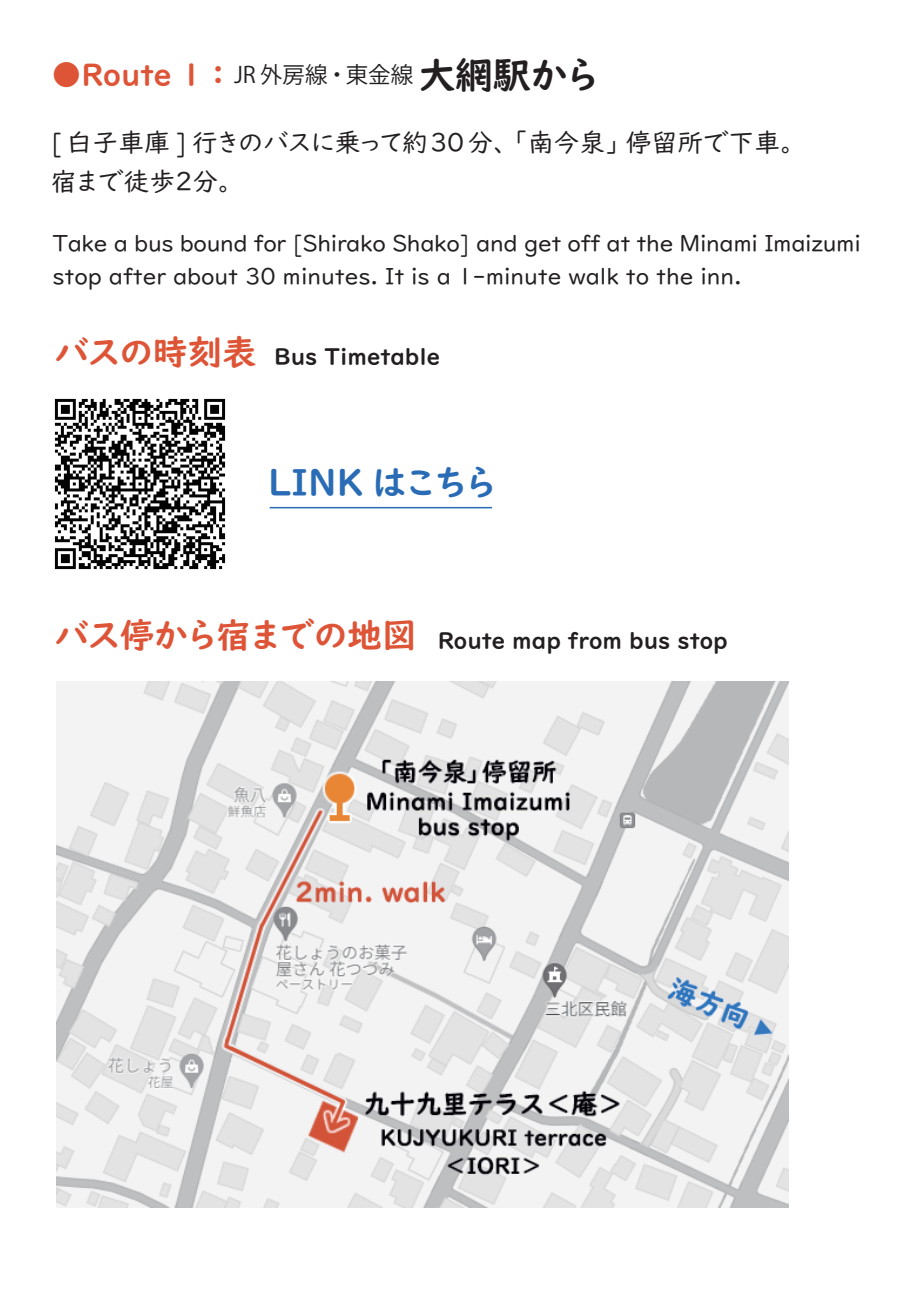
<style>
.page{position:relative;width:919px;height:1289px;background:#fff}
.page>*{position:absolute;margin:0;border:0;box-sizing:border-box;transform-origin:0 0}
.t1{font:36px "UD Digi Kyokasho NK B";color:#296cb5}
.t2{font:34.5px "UD Digi Kyokasho NK B";color:#de5436}
.t3{font:25.95px/39px "UD Digi Kyokasho NK R";color:#231f20}
.t4{font:23.25px/33px "UD Digi Kyokasho NK R";letter-spacing:-.015em;color:#231f20}
.t5{font:22.5px "UD Digi Kyokasho NK B";color:#231f20}
.t6{font:22.5px "Koz Go Pr 6 N";color:#231f20}
.s1{font-family:"UD Digi Kyokasho NK B";font-size:30px;color:#de5436}
.s2{font-family:"UD Digi Kyokasho NK B";font-size:37.5px}
</style>
<div class="page">
<hr style="left:270px;top:507px;width:222px;height:1px;background:#296cb5">
<img style="left:54px;top:398px;width:172px;height:172px">
<img style="left:56px;top:682px;width:732px;height:525px">
<p class="t6" style="left:52px;top:62px;width:548px"><span class="s1">●Route 1 ：</span> JR 外房線・東金線<span class="s2">大網駅から</span></p>
<p class="t3" style="left:51px;top:123px;width:744px">[ 白子車庫 ] 行きのバスに乗って約30分、「南今泉」停留所で下車。宿まで徒歩２分。</p>
<p class="t4" style="left:52px;top:227px;width:810px">Take a bus bound for [Shirako Shako] and get off at the Minami Imaizumi stop after about 30 minutes. It is a 1-minute walk to the inn.</p>
<h2 class="t2" style="left:55px;top:332px;width:203px">バスの時刻表</h2>
<p class="t5" style="left:274px;top:343px;width:168px">Bus Timetable</p>
<h1 class="t1" style="left:268px;top:461px;width:229px">LINK はこちら</h1>
<h2 class="t2" style="left:55px;top:615px;width:363px">バス停から宿までの地図</h2>
<p class="t5" style="left:437px;top:627px;width:291px">Route map from bus stop</p>
</div>
